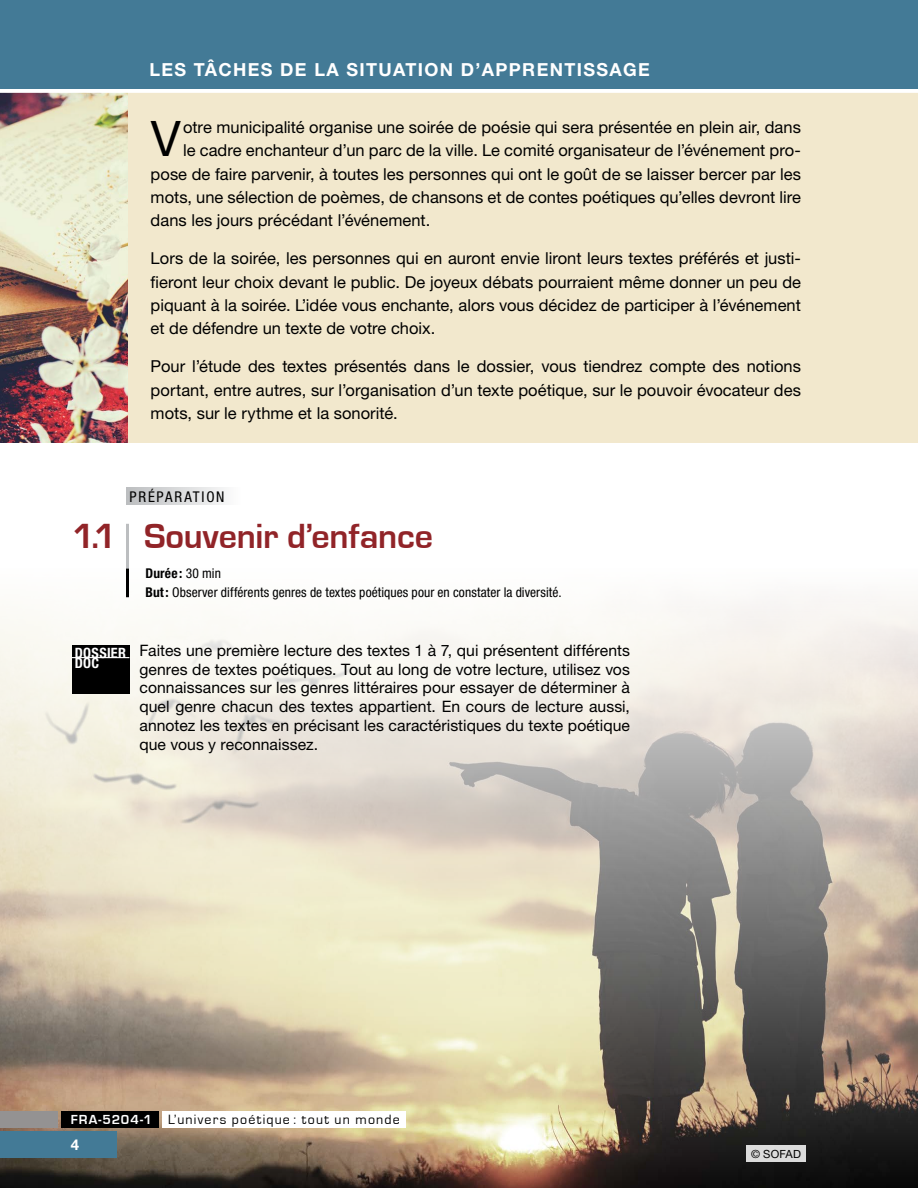
<style>
.page{position:relative;width:918px;height:1188px;background:#fff}
.page>*{position:absolute;margin:0;border:0;box-sizing:border-box;transform-origin:0 0}
.t1{font:49.05px "Helvetica Neue LT Std";color:#000}
.t2{font:700 36px "Eurostile";letter-spacing:-.005em;color:#912428}
.t3{font:700 18px "Helvetica Neue LT Std";letter-spacing:.075em;color:#fff}
.t4{font:16.5px/23.2px "Helvetica Neue LT Std";color:#000;text-align:justify}
.t5{font:15.75px/18.8px "Helvetica Neue LT Std";letter-spacing:.005em;color:#000;text-align:justify}
.t6{font:700 15px "Helvetica Neue LT Std";color:#fff}
.t7{font:condensed 14.85px "Helvetica Neue LT Std";letter-spacing:.115em;color:#000}
.t8{font:700 condensed 14.25px/10.5px "Helvetica Neue LT Std";letter-spacing:.015em;color:#fff}
.t9{font:13.8px "Eurostile";letter-spacing:.085em;color:#000}
.t10{font:condensed 13.5px/18.8px "Helvetica Neue LT Std";letter-spacing:.005em;color:#000}
.t11{font:11.25px "Helvetica Neue LT Std";letter-spacing:.015em;color:#000}
.s1{font-weight:700}
.s2{font-weight:700;font-size:13.5px;color:#fff}
</style>
<div class="page">
<img style="left:0;top:597px;width:918px;height:591px">
<div style="left:0;top:92px;width:918px;height:351px;background:#f2e8cd"></div>
<img style="left:0;top:93px;width:128px;height:350px">
<hr style="left:126px;top:524px;width:3px;height:69px;background:#bcbec0">
<hr style="left:126px;top:569px;width:3px;height:28px;background:#000">
<div style="left:0;top:0;width:918px;height:89px;background:#437a96"></div>
<div style="left:126px;top:487px;width:115px;height:18px;background:linear-gradient(to right,#bcbec0,#fefefe)"></div>
<hr style="left:0;top:89px;width:918px;height:4px;background:#fff">
<div style="left:72px;top:645px;width:57px;height:48px;background:#000"></div>
<hr style="left:72px;top:657px;width:57px;height:1px;background:#fff">
<div style="left:61px;top:1111px;width:98px;height:17px;background:#000"></div>
<div style="left:0;top:1111px;width:58px;height:17px;background:#949292"></div>
<div style="left:0;top:1131px;width:117px;height:27px;background:#437a96"></div>
<div style="left:162px;top:1111px;width:244px;height:17px;background:#fff"></div>
<div style="left:746px;top:1145px;width:60px;height:17px;background:#dbdbdb"></div>
<p class="t3" style="left:149px;top:59px;width:502px">LES TÂCHES DE LA SITUATION D’APPRENTISSAGE</p>
<h1 class="t1" style="left:151px;top:110px;width:31px">V</h1>
<p class="t4" style="left:183px;top:115px;width:619px">otre municipalité organise une soirée de poésie qui sera présentée en plein air, dans</p>
<p class="t4" style="left:183px;top:139px;width:619px">le cadre enchanteur d’un parc de la ville. Le comité organisateur de l’événement pro-</p>
<p class="t4" style="left:151px;top:162px;width:652px">pose de faire parvenir, à toutes les personnes qui ont le goût de se laisser bercer par les</p>
<p class="t4" style="left:151px;top:185px;width:652px">mots, une sélection de poèmes, de chansons et de contes poétiques qu’elles devront lire</p>
<p class="t4" style="left:151px;top:208px;width:281px">dans les jours précédant l’événement.</p>
<p class="t4" style="left:151px;top:247px;width:652px">Lors de la soirée, les personnes qui en auront envie liront leurs textes préférés et justi&shy;fieront leur choix devant le public. De joyeux débats pourraient même donner un peu de piquant à la soirée. L’idée vous enchante, alors vous décidez de participer à l’événement et de défendre un texte de votre choix.</p>
<p class="t4" style="left:151px;top:355px;width:652px">Pour l’étude des textes présentés dans le dossier, vous tiendrez compte des notions portant, entre autres, sur l’organisation d’un texte poétique, sur le pouvoir évocateur des mots, sur le rythme et la sonorité.</p>
<p class="t7" style="left:130px;top:488px;width:96px">PRÉPARATION</p>
<h2 class="t2" style="left:72px;top:516px;width:362px">1.1 Souvenir d’enfance</h2>
<p class="t10" style="left:146px;top:564px;width:418px"><span class="s1">Durée :</span> 30 min<br><span class="s1">But:</span> Observer différents genres de textes poétiques pour en constater la diversité.</p>
<p class="t8" style="left:75px;top:647px;width:53px">DOSSIER<br>DOC</p>
<p class="t5" style="left:140px;top:641px;width:492px">Faites une première lecture des textes 1 à 7, qui présentent différents genres de textes poétiques. Tout au long de votre lecture, utilisez vos connaissances sur les genres littéraires pour essayer de déterminer à quel genre chacun des textes appartient. En cours de lecture aussi, annotez les textes en précisant les caractéristiques du texte poétique que vous y reconnaissez.</p>
<p class="t9" style="left:71px;top:1112px;width:330px"><span class="s2">FRA-5204-1</span> L’univers poétique : tout un monde</p>
<p class="t6" style="left:71px;top:1135px;width:10px">4</p>
<p class="t11" style="left:751px;top:1147px;width:51px">© SOFAD</p>
</div>
